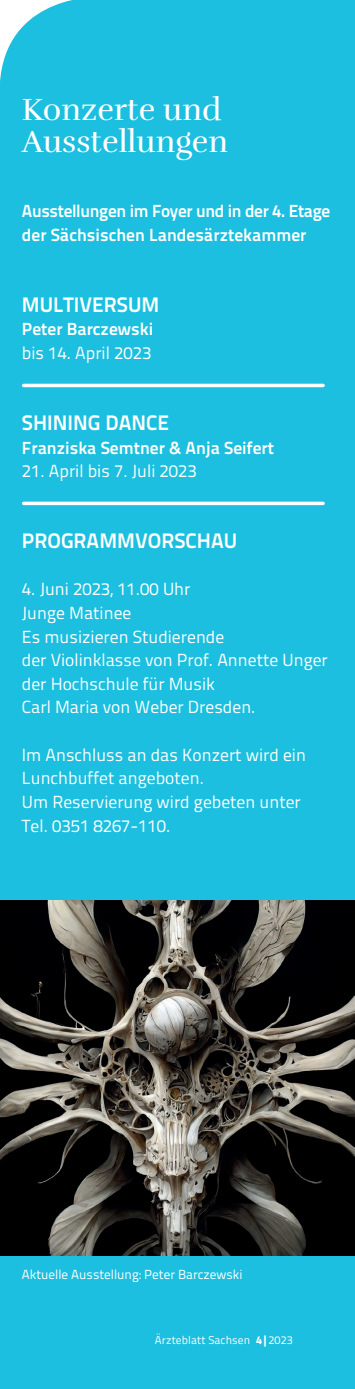
<style>
.page{position:relative;width:355px;height:1389px;background:#fff}
.page>*{position:absolute;margin:0;border:0;box-sizing:border-box;transform-origin:0 0}
.t1{font:31.5px/31.5px "Rufina";color:#fff}
.t2{font:700 21px "Titillium Text";color:#fff}
.t3{font:17.5px/23.6px "Titillium Text";color:#fff}
.t4{font:700 17.5px/23.6px "Titillium Text";color:#fff}
.t5{font:13.12px "Titillium Text";color:#fff}
.t6{font:11.38px "Titillium Text";letter-spacing:.01em;color:#fff}
.s1{font-weight:800}
</style>
<div class="page">
<div style="left:0;top:0;width:354px;height:1389px;background:#1cbfdf"></div>
<hr style="left:24px;top:502px;width:298px;height:3px;background:#fff">
<hr style="left:24px;top:384px;width:298px;height:3px;background:#fff">
<img style="left:0;top:901px;width:354px;height:354px">
<h1 class="t1" style="left:22px;top:94px;width:207px">Konzerte und<br>Ausstellungen</h1>
<p class="t4" style="left:22px;top:198px;width:309px">Ausstellungen im Foyer und in der 4. Etage der Sächsischen Landesärztekammer</p>
<p class="t2" style="left:22px;top:288px;width:139px">MULTIVERSUM</p>
<p class="t4" style="left:22px;top:316px;width:133px">Peter Barczewski</p>
<p class="t3" style="left:22px;top:340px;width:131px">bis 14. April 2023</p>
<p class="t2" style="left:22px;top:406px;width:148px">SHINING DANCE</p>
<p class="t4" style="left:22px;top:435px;width:253px">Franziska Semtner &amp; Anja Seifert</p>
<p class="t3" style="left:22px;top:458px;width:176px">21. April bis 7. Juli 2023</p>
<p class="t2" style="left:22px;top:525px;width:216px">PROGRAMMVORSCHAU</p>
<p class="t3" style="left:22px;top:576px;width:307px">4. Juni 2023, 11.00 Uhr<br>Junge Matinee<br>Es musizieren Studierende<br>der Violinklasse von Prof. Annette Unger der Hochschule für Musik<br>Carl Maria von Weber Dresden.</p>
<p class="t3" style="left:22px;top:742px;width:285px">Im Anschluss an das Konzert wird ein<br>Lunchbuffet angeboten.<br>Um Reservierung wird gebeten unter<br>Tel. 0351 8267-110.</p>
<p class="t5" style="left:22px;top:1265px;width:222px">Aktuelle Ausstellung: Peter Barczewski</p>
<p class="t6" style="left:155px;top:1332px;width:139px">Ärzteblatt Sachsen <span class="s1">4|</span>2023</p>
</div>
